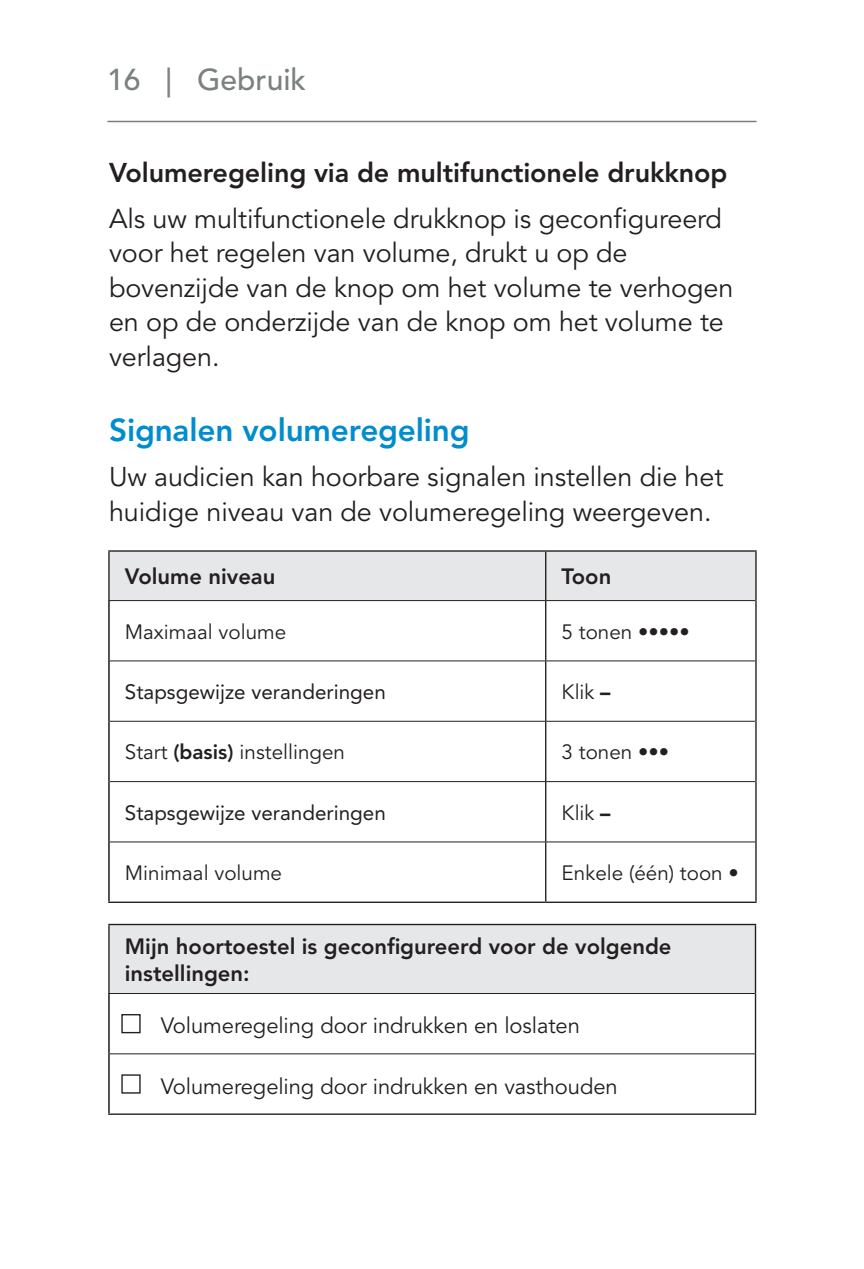
<style>
.page{position:relative;width:864px;height:1269px;background:#fff}
.page>*{position:absolute;margin:0;border:0;box-sizing:border-box;transform-origin:0 0}
.t1{font:800 31.5px "Avenir LT Std";letter-spacing:-.005em;color:#008dce}
.t2{font:30px "Avenir LT SLI Std Medium";color:#7b8080}
.t3{font:27px/34.5px "Avenir LT SLI Std Book";letter-spacing:-.005em;color:#231f20}
.t4{font:800 27px "Avenir LT Std";letter-spacing:-.005em;color:#231f20}
.t5{font:21.9px "Avenir LT SLI Std Book";letter-spacing:-.005em;color:#231f20}
.t6{font:800 21.9px/27.6px "Avenir LT Std";color:#231f20}
.t7{font:20.7px "Avenir LT SLI Std Book";color:#231f20}
.t8{font:20.7px "Avenir LT SLI Std Roman";color:#231f20}
.s1{font-family:"Avenir LT Std";font-weight:900}
.s2{font-family:"Avenir LT Std";font-weight:800}
</style>
<div class="page">
<hr style="left:107px;top:121px;width:650px;height:1px;background:#7b8080">
<div style="left:110px;top:552px;width:645px;height:48px;background:#e6e7e9"></div>
<hr style="left:108px;top:601px;width:2px;height:60px;background:#231f20">
<hr style="left:108px;top:661px;width:2px;height:60px;background:#231f20">
<hr style="left:108px;top:721px;width:2px;height:61px;background:#231f20">
<hr style="left:108px;top:782px;width:2px;height:60px;background:#231f20">
<hr style="left:108px;top:842px;width:2px;height:60px;background:#231f20">
<hr style="left:108px;top:550px;width:438px;height:2px;background:#231f20">
<hr style="left:108px;top:552px;width:2px;height:48px;background:#231f20">
<hr style="left:546px;top:550px;width:211px;height:2px;background:#231f20">
<hr style="left:545px;top:552px;width:1px;height:48px;background:#231f20">
<hr style="left:755px;top:552px;width:2px;height:49px;background:#231f20">
<hr style="left:545px;top:601px;width:1px;height:60px;background:#231f20">
<hr style="left:755px;top:601px;width:2px;height:60px;background:#231f20">
<hr style="left:545px;top:661px;width:1px;height:60px;background:#231f20">
<hr style="left:755px;top:661px;width:2px;height:60px;background:#231f20">
<hr style="left:545px;top:722px;width:1px;height:59px;background:#231f20">
<hr style="left:755px;top:721px;width:2px;height:61px;background:#231f20">
<hr style="left:545px;top:782px;width:1px;height:60px;background:#231f20">
<hr style="left:755px;top:782px;width:2px;height:60px;background:#231f20">
<hr style="left:545px;top:842px;width:1px;height:60px;background:#231f20">
<hr style="left:755px;top:842px;width:2px;height:60px;background:#231f20">
<hr style="left:108px;top:902px;width:438px;height:1px;background:#231f20">
<hr style="left:546px;top:902px;width:211px;height:1px;background:#231f20">
<hr style="left:108px;top:600px;width:438px;height:1px;background:#231f20">
<hr style="left:546px;top:600px;width:209px;height:1px;background:#231f20">
<hr style="left:110px;top:660px;width:436px;height:1px;background:#231f20">
<hr style="left:546px;top:660px;width:209px;height:1px;background:#231f20">
<hr style="left:110px;top:721px;width:436px;height:1px;background:#231f20">
<hr style="left:546px;top:721px;width:209px;height:1px;background:#231f20">
<hr style="left:110px;top:781px;width:436px;height:1px;background:#231f20">
<hr style="left:546px;top:781px;width:209px;height:1px;background:#231f20">
<hr style="left:110px;top:841px;width:436px;height:1px;background:#231f20">
<hr style="left:546px;top:841px;width:209px;height:1px;background:#231f20">
<div style="left:109px;top:925px;width:647px;height:69px;background:#e6e7e9"></div>
<hr style="left:108px;top:994px;width:2px;height:60px;background:#231f20">
<hr style="left:108px;top:1054px;width:2px;height:59px;background:#231f20">
<hr style="left:108px;top:924px;width:648px;height:1px;background:#231f20">
<hr style="left:108px;top:925px;width:2px;height:68px;background:#231f20">
<hr style="left:755px;top:925px;width:1px;height:69px;background:#231f20">
<hr style="left:755px;top:994px;width:1px;height:60px;background:#231f20">
<hr style="left:755px;top:1054px;width:1px;height:59px;background:#231f20">
<hr style="left:108px;top:1113px;width:648px;height:2px;background:#231f20">
<hr style="left:108px;top:993px;width:647px;height:1px;background:#231f20">
<hr style="left:110px;top:1053px;width:645px;height:1px;background:#231f20">
<div style="left:121px;top:1014px;width:20px;height:19px;border:1px solid #231f20"></div>
<div style="left:121px;top:1074px;width:20px;height:20px;border:1px solid #231f20"></div>
<p class="t2" style="left:107px;top:63px;width:200px">16 | Gebruik</p>
<p class="t4" style="left:109px;top:157px;width:620px">Volumeregeling via de multifunctionele drukknop</p>
<p class="t3" style="left:109px;top:202px;width:626px">Als uw multifunctionele drukknop is geconfigureerd voor het regelen van volume, drukt u op de bovenzijde van de knop om het volume te verhogen en op de onderzijde van de knop om het volume te verlagen.</p>
<p class="t1" style="left:109px;top:411px;width:362px">Signalen volumeregeling</p>
<p class="t3" style="left:109px;top:460px;width:616px">Uw audicien kan hoorbare signalen instellen die het huidige niveau van de volumeregeling weergeven.</p>
<p class="t6" style="left:125px;top:563px;width:152px">Volume niveau</p>
<p class="t6" style="left:562px;top:563px;width:51px">Toon</p>
<p class="t7" style="left:125px;top:620px;width:163px">Maximaal volume</p>
<p class="t7" style="left:562px;top:620px;width:130px">5 tonen •••••</p>
<p class="t8" style="left:125px;top:680px;width:262px">Stapsgewijze veranderingen</p>
<p class="t7" style="left:562px;top:680px;width:50px">Klik <span class="s1">–</span></p>
<p class="t7" style="left:125px;top:740px;width:222px">Start <span class="s2">(basis)</span> instellingen</p>
<p class="t7" style="left:562px;top:740px;width:109px">3 tonen •••</p>
<p class="t8" style="left:125px;top:800px;width:262px">Stapsgewijze veranderingen</p>
<p class="t7" style="left:562px;top:801px;width:50px">Klik <span class="s1">–</span></p>
<p class="t7" style="left:125px;top:861px;width:159px">Minimaal volume</p>
<p class="t7" style="left:562px;top:861px;width:179px">Enkele (één) toon •</p>
<p class="t6" style="left:125px;top:932px;width:548px">Mijn hoortoestel is geconfigureerd voor de volgende instellingen:</p>
<p class="t5" style="left:161px;top:1013px;width:421px">Volumeregeling door indrukken en loslaten</p>
<p class="t5" style="left:161px;top:1074px;width:458px">Volumeregeling door indrukken en vasthouden</p>
</div>
